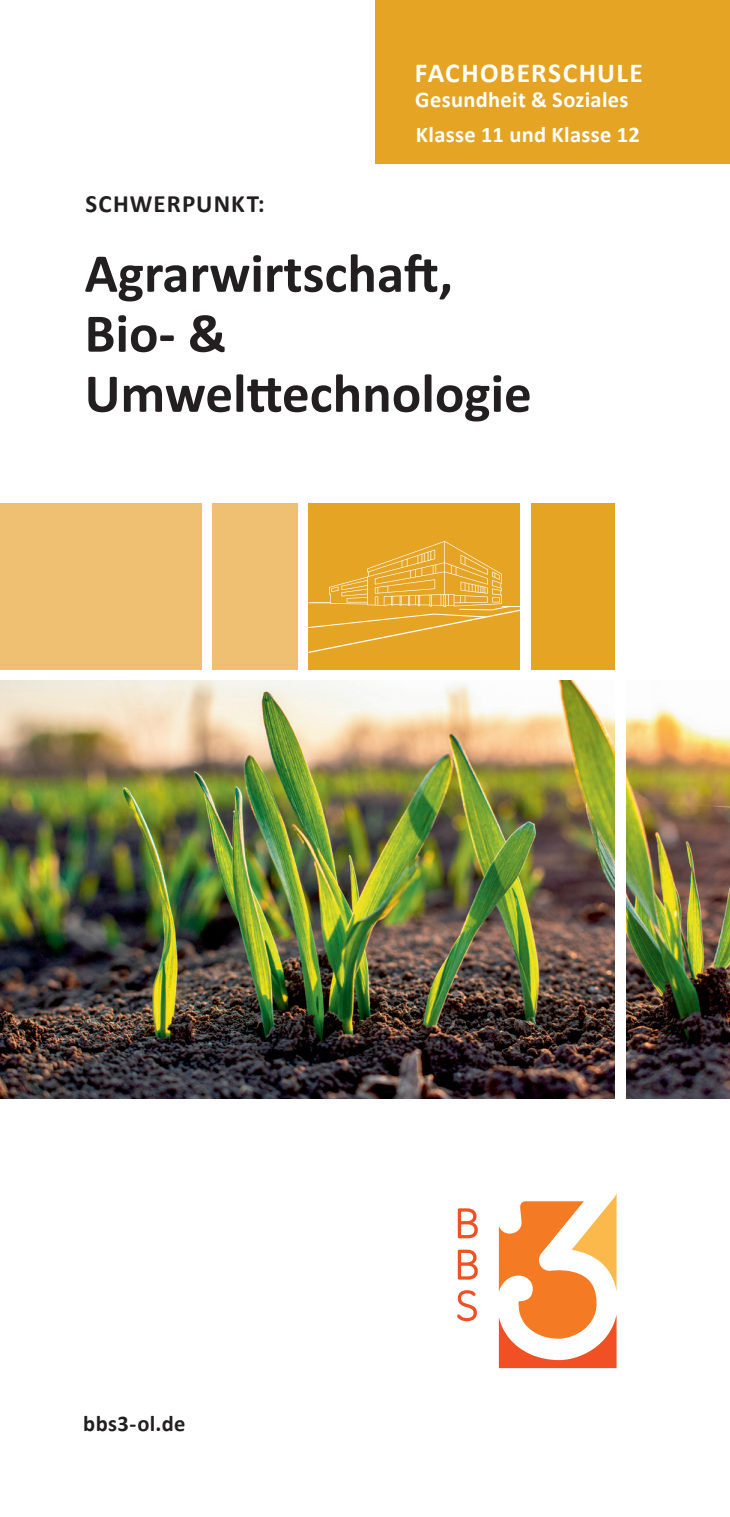
<style>
.page{position:relative;width:730px;height:1517px;background:#fff}
.page>*{position:absolute;margin:0;border:0;box-sizing:border-box;transform-origin:0 0}
.t1{font:700 55px "Calibri";color:#231f20}
.t2{font:700 27.5px "Calibri";letter-spacing:.05em;color:#fff}
.t3{font:700 25px "Calibri";letter-spacing:.045em;color:#231f20}
.t4{font:700 22.5px "Calibri";letter-spacing:.015em;color:#fff}
.t5{font:700 22.5px "Calibri";letter-spacing:.015em;color:#231f20}
</style>
<div class="page">
<svg style="left:458px;top:1208px;width:20px;height:30px"></svg>
<svg style="left:458px;top:1249px;width:20px;height:30px"></svg>
<svg style="left:457px;top:1290px;width:20px;height:31px"></svg>
<svg style="left:499px;top:1193px;width:118px;height:175px"></svg>
<div style="left:308px;top:503px;width:212px;height:167px;background:#e5a424"></div>
<div style="left:531px;top:503px;width:86px;height:167px;background:#e5a424"></div>
<div style="left:213px;top:503px;width:85px;height:167px;background:#efc072"></div>
<div style="left:0;top:503px;width:202px;height:167px;background:#efc072"></div>
<svg style="left:308px;top:541px;width:212px;height:112px"></svg>
<img style="left:0;top:680px;width:730px;height:418px">
<div style="left:616px;top:492px;width:10px;height:640px;background:#fff"></div>
<div style="left:376px;top:0;width:354px;height:163px;background:#e5a424"></div>
<p class="t2" style="left:415px;top:54px;width:230px">FACHOBERSCHULE</p>
<p class="t4" style="left:415px;top:83px;width:215px">Gesundheit &amp; Soziales</p>
<p class="t3" style="left:86px;top:186px;width:181px">SCHWERPUNKT:</p>
<p class="t4" style="left:416px;top:119px;width:225px">Klasse 11 und Klasse 12</p>
<p class="t1" style="left:85px;top:234px;width:370px">Agrarwirtschaft,</p>
<p class="t1" style="left:85px;top:294px;width:144px">Bio- &amp;</p>
<p class="t1" style="left:85px;top:354px;width:449px">Umwelttechnologie</p>
<p class="t5" style="left:83px;top:1407px;width:104px">bbs3-ol.de</p>
</div>
